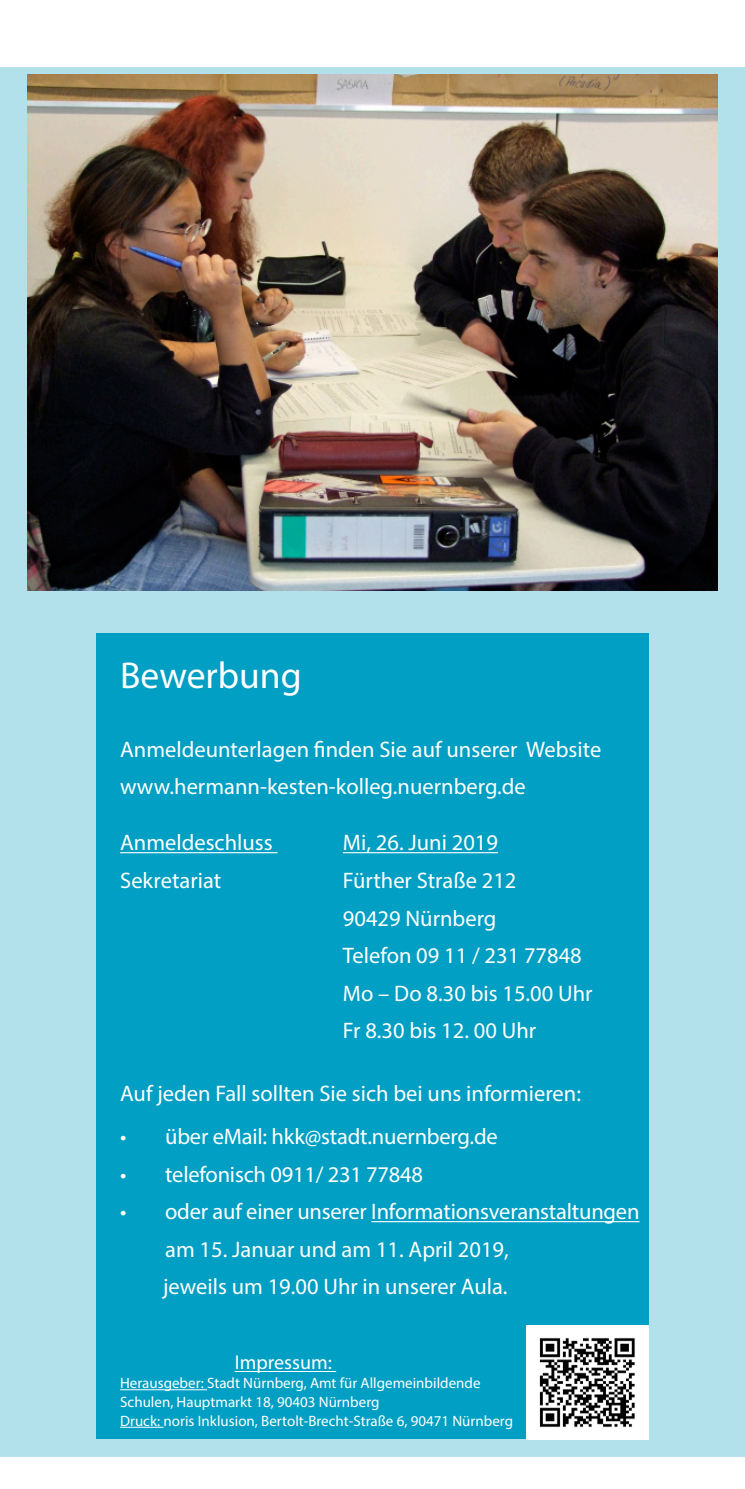
<style>
.page{position:relative;width:745px;height:1489px;background:#fff}
.page>*{position:absolute;margin:0;border:0;box-sizing:border-box;transform-origin:0 0}
.StN__Referat_9_10_5{font:37.5px "Myriad Pro";color:#fff}
.StN__Referat_9_10_5-2{font:22.5px/37.5px "Myriad Pro";color:#fff}
.StN__Referat_9_10_5-3{font:20px "Myriad Pro";color:#fff}
.StN__Referat_9_10_5-4{font:15px "Myriad Pro";color:#fff}
</style>
<div class="page">
<div style="left:0;top:67px;width:744px;height:1389px;background:#b3e1eb"></div>
<img style="left:27px;top:74px;width:690px;height:516px">
<div style="left:96px;top:633px;width:552px;height:806px;background:#009fc3"></div>
<hr style="left:120px;top:852px;width:157px;height:1px;background:#fff">
<hr style="left:342px;top:852px;width:155px;height:1px;background:#fff">
<hr style="left:371px;top:1220px;width:268px;height:2px;background:#fff">
<hr style="left:234px;top:1370px;width:102px;height:1px;background:#fff">
<hr style="left:120px;top:1389px;width:87px;height:1px;background:#fff">
<hr style="left:120px;top:1426px;width:43px;height:1px;background:#fff">
<img style="left:526px;top:1325px;width:122px;height:114px">
<p class="StN__Referat_9_10_5" style="left:120px;top:652px;width:183px">Bewerbung</p>
<p class="StN__Referat_9_10_5-2" style="left:120px;top:730px;width:482px">Anmeldeunterlagen finden Sie auf unserer Website</p>
<p class="StN__Referat_9_10_5-2" style="left:120px;top:767px;width:407px">www.hermann-kesten-kolleg.nuernberg.de</p>
<p class="StN__Referat_9_10_5-2" style="left:120px;top:823px;width:154px">Anmeldeschluss</p>
<p class="StN__Referat_9_10_5-2" style="left:342px;top:823px;width:156px">Mi, 26. Juni 2019</p>
<p class="StN__Referat_9_10_5-2" style="left:120px;top:861px;width:103px">Sekretariat</p>
<p class="StN__Referat_9_10_5-2" style="left:342px;top:861px;width:175px">Fürther Straße 212</p>
<p class="StN__Referat_9_10_5-2" style="left:342px;top:898px;width:155px">90429 Nürnberg</p>
<p class="StN__Referat_9_10_5-2" style="left:342px;top:936px;width:240px">Telefon 09 11 / 231 77848</p>
<p class="StN__Referat_9_10_5-2" style="left:342px;top:973px;width:251px">Mo – Do 8.30 bis 15.00 Uhr</p>
<p class="StN__Referat_9_10_5-2" style="left:342px;top:1011px;width:195px">Fr 8.30 bis 12. 00 Uhr</p>
<p class="StN__Referat_9_10_5-2" style="left:120px;top:1073px;width:462px">Auf jeden Fall sollten Sie sich bei uns informieren:</p>
<p class="StN__Referat_9_10_5-2" style="left:120px;top:1117px;width:379px">• über eMail: hkk@stadt.nuernberg.de</p>
<p class="StN__Referat_9_10_5-2" style="left:120px;top:1155px;width:304px">• telefonisch 0911/ 231 77848</p>
<p class="StN__Referat_9_10_5-2" style="left:165px;top:1192px;width:475px;text-indent:-45px">• oder auf einer unserer Informationsveranstaltungen am 15. Januar und am 11. April 2019,</p>
<p class="StN__Referat_9_10_5-2" style="left:163px;top:1267px;width:346px">jeweils um 19.00 Uhr in unserer Aula.</p>
<p class="StN__Referat_9_10_5-3" style="left:234px;top:1350px;width:99px">Impressum:</p>
<p class="StN__Referat_9_10_5-4" style="left:120px;top:1373px;width:361px">Herausgeber: Stadt Nürnberg, Amt für Allgemeinbildende</p>
<p class="StN__Referat_9_10_5-4" style="left:120px;top:1392px;width:261px">Schulen, Hauptmarkt 18, 90403 Nürnberg</p>
<p class="StN__Referat_9_10_5-4" style="left:120px;top:1411px;width:394px">Druck: noris Inklusion, Bertolt-Brecht-Straße 6, 90471 Nürnberg</p>
</div>
